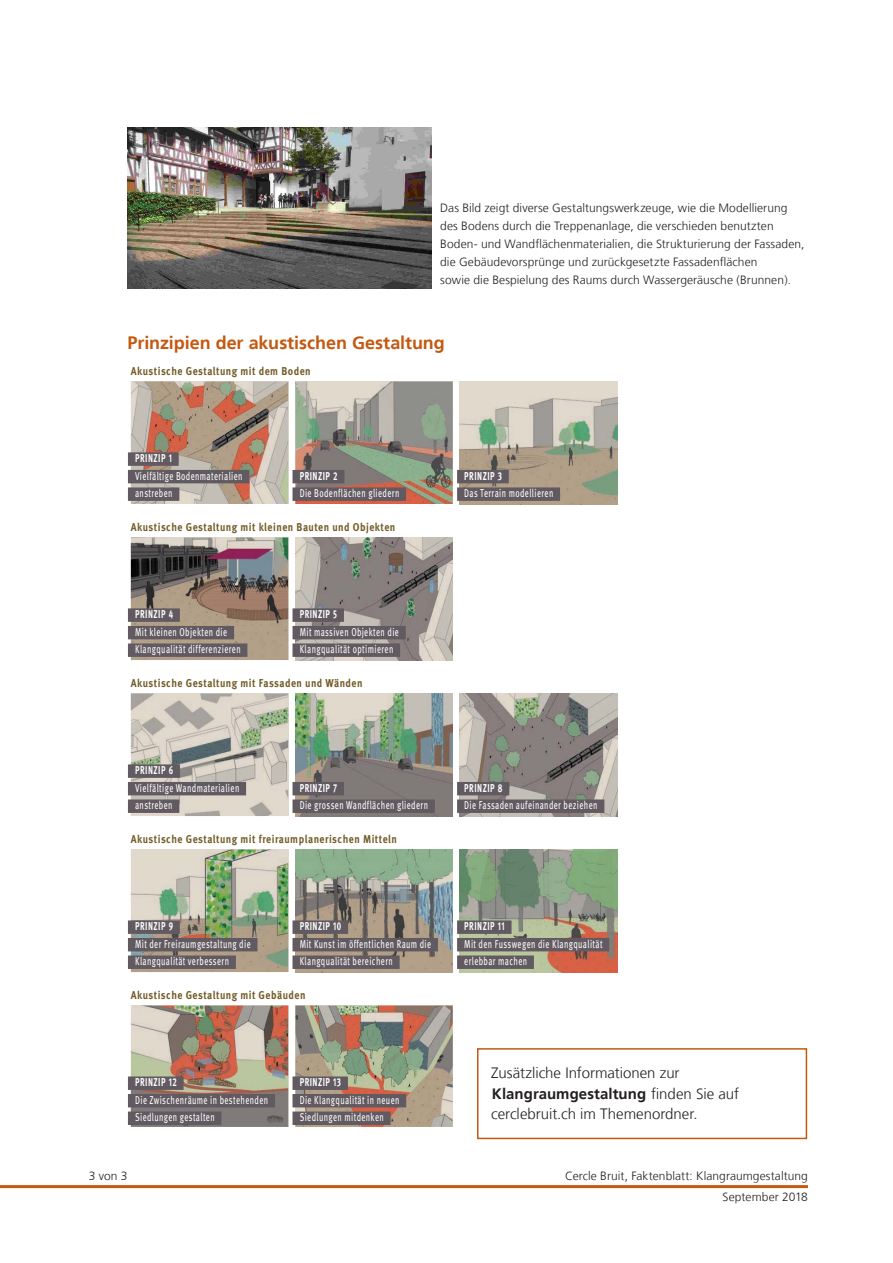
<style>
.page{position:relative;width:893px;height:1263px;background:#fff}
.page>*{position:absolute;margin:0;border:0;box-sizing:border-box;transform-origin:0 0}
.Zwischentitel{font:700 18px "Frutiger LT";letter-spacing:-.005em;color:#c45911}
.Box{font:300 15px/20.2px "Frutiger LT Com";color:#231f20}
.Legenden{font:300 12px/18px "Frutiger LT";letter-spacing:.01em;color:#231f20;text-align:right}
.t1{font:11.4px/17.5px "Meta OT";letter-spacing:.05em;color:#fff;scale:.69 1}
.t2{font:700 11.4px "Meta OT";letter-spacing:.05em;color:#735c27;scale:.86 1}
.s1{font-weight:700}
.s2{font-family:"Frutiger LT";font-weight:700}
</style>
<div class="page">
<hr style="left:0;top:1185px;width:808px;height:3px;background:#c45911">
<img style="left:131px;top:849px;width:157px;height:123px">
<img style="left:295px;top:849px;width:158px;height:123px">
<img style="left:460px;top:849px;width:157px;height:123px">
<div style="left:128px;top:921px;width:52px;height:12px;background:#625a61"></div>
<div style="left:128px;top:938px;width:129px;height:13px;background:#625a61"></div>
<div style="left:128px;top:956px;width:108px;height:12px;background:#625a61"></div>
<img style="left:134px;top:896px;width:118px;height:77px">
<div style="left:292px;top:921px;width:56px;height:12px;background:#625a61"></div>
<div style="left:292px;top:938px;width:146px;height:13px;background:#625a61"></div>
<div style="left:292px;top:956px;width:108px;height:12px;background:#625a61"></div>
<svg style="left:299px;top:896px;width:133px;height:74px"></svg>
<div style="left:457px;top:921px;width:55px;height:12px;background:#625a61"></div>
<div style="left:457px;top:938px;width:152px;height:13px;background:#625a61"></div>
<div style="left:457px;top:956px;width:77px;height:12px;background:#625a61"></div>
<svg style="left:463px;top:896px;width:141px;height:71px"></svg>
<img style="left:131px;top:537px;width:157px;height:123px">
<img style="left:295px;top:537px;width:158px;height:123px">
<img style="left:131px;top:693px;width:157px;height:123px">
<img style="left:460px;top:693px;width:157px;height:123px">
<img style="left:295px;top:693px;width:158px;height:123px">
<img style="left:460px;top:381px;width:157px;height:123px">
<img style="left:295px;top:381px;width:158px;height:123px">
<img style="left:131px;top:381px;width:157px;height:123px">
<div style="left:128px;top:453px;width:51px;height:12px;background:#625a61"></div>
<div style="left:128px;top:470px;width:121px;height:13px;background:#625a61"></div>
<div style="left:128px;top:488px;width:51px;height:12px;background:#625a61"></div>
<svg style="left:134px;top:445px;width:109px;height:54px"></svg>
<div style="left:128px;top:609px;width:52px;height:12px;background:#625a61"></div>
<div style="left:128px;top:626px;width:106px;height:13px;background:#625a61"></div>
<div style="left:128px;top:644px;width:119px;height:12px;background:#625a61"></div>
<svg style="left:134px;top:584px;width:107px;height:74px"></svg>
<div style="left:128px;top:765px;width:52px;height:12px;background:#625a61"></div>
<div style="left:128px;top:782px;width:118px;height:13px;background:#625a61"></div>
<div style="left:128px;top:800px;width:51px;height:12px;background:#625a61"></div>
<svg style="left:134px;top:757px;width:106px;height:57px"></svg>
<div style="left:292px;top:470px;width:52px;height:13px;background:#625a61"></div>
<div style="left:292px;top:488px;width:114px;height:12px;background:#625a61"></div>
<svg style="left:299px;top:463px;width:101px;height:38px"></svg>
<div style="left:292px;top:609px;width:52px;height:12px;background:#625a61"></div>
<div style="left:292px;top:626px;width:114px;height:13px;background:#625a61"></div>
<div style="left:292px;top:644px;width:108px;height:12px;background:#625a61"></div>
<svg style="left:299px;top:584px;width:101px;height:74px"></svg>
<div style="left:292px;top:782px;width:52px;height:13px;background:#625a61"></div>
<div style="left:292px;top:800px;width:143px;height:12px;background:#625a61"></div>
<svg style="left:299px;top:775px;width:130px;height:42px"></svg>
<div style="left:457px;top:782px;width:52px;height:13px;background:#625a61"></div>
<div style="left:457px;top:800px;width:147px;height:12px;background:#625a61"></div>
<svg style="left:464px;top:775px;width:134px;height:25px"></svg>
<div style="left:457px;top:470px;width:52px;height:13px;background:#625a61"></div>
<div style="left:457px;top:488px;width:103px;height:12px;background:#625a61"></div>
<svg style="left:464px;top:463px;width:90px;height:25px"></svg>
<img style="left:131px;top:1005px;width:157px;height:122px">
<img style="left:295px;top:1005px;width:158px;height:122px">
<div style="left:128px;top:1077px;width:56px;height:12px;background:#625a61"></div>
<div style="left:128px;top:1094px;width:147px;height:13px;background:#625a61"></div>
<div style="left:128px;top:1112px;width:93px;height:12px;background:#625a61"></div>
<svg style="left:134px;top:1069px;width:135px;height:56px"></svg>
<div style="left:292px;top:1077px;width:56px;height:12px;background:#625a61"></div>
<div style="left:292px;top:1094px;width:114px;height:13px;background:#625a61"></div>
<div style="left:292px;top:1112px;width:99px;height:12px;background:#625a61"></div>
<svg style="left:299px;top:1069px;width:101px;height:56px"></svg>
<div style="left:477px;top:1048px;width:330px;height:91px;border:2px solid #c45911"></div>
<img style="left:128px;top:128px;width:304px;height:161px">
<p class="Legenden" style="left:440px;top:199px;width:366px;text-align:left">Das Bild zeigt diverse Gestaltungswerkzeuge, wie die Modellierung des Bodens durch die Treppenanlage, die verschieden benutzten Boden- und Wandflächenmaterialien, die Strukturierung der Fassaden, die Gebäudevorsprünge und zurückgesetzte Fassadenflächen<br>sowie die Bespielung des Raums durch Wassergeräusche (Brunnen).</p>
<p class="Zwischentitel" style="left:128px;top:332px;width:319px">Prinzipien der akustischen Gestaltung</p>
<p class="t2" style="left:131px;top:364px;width:211px">Akustische Gestaltung mit dem Boden</p>
<p class="t1" style="left:135px;top:450px;width:157px"><span class="s1">PRINZIP 1<br></span>Vielfältige Bodenmaterialien anstreben</p>
<p class="t1" style="left:300px;top:467px;width:146px"><span class="s1">PRINZIP 2<br></span>Die Bodenflächen gliedern</p>
<p class="t2" style="left:131px;top:520px;width:309px">Akustische Gestaltung mit kleinen Bauten und Objekten</p>
<p class="t1" style="left:135px;top:606px;width:155px"><span class="s1">PRINZIP 4<br></span>Mit kleinen Objekten die<br>Klang qualität differenzieren</p>
<p class="t1" style="left:300px;top:606px;width:145px"><span class="s1">PRINZIP 5<br></span>Mit massiven Objekten die<br>Klangqualität optimieren</p>
<p class="t2" style="left:131px;top:676px;width:271px">Akustische Gestaltung mit Fassaden und Wänden</p>
<p class="t1" style="left:464px;top:467px;width:131px"><span class="s1">PRINZIP 3<br></span>Das Terrain modellieren</p>
<p class="t1" style="left:135px;top:762px;width:153px"><span class="s1">PRINZIP 6<br></span>Vielfältige Wandmaterialien anstreben</p>
<p class="t1" style="left:300px;top:779px;width:188px"><span class="s1">PRINZIP 7<br></span>Die grossen Wandflächen gliedern</p>
<p class="t1" style="left:464px;top:779px;width:195px"><span class="s1">PRINZIP 8<br></span>Die Fassaden aufeinander beziehen</p>
<p class="t2" style="left:131px;top:832px;width:311px">Akustische Gestaltung mit freiraumplanerischen Mitteln</p>
<p class="t1" style="left:135px;top:918px;width:169px"><span class="s1">PRINZIP 9<br></span>Mit der Freiraumgestaltung die<br>Klangqualität verbessern</p>
<p class="t1" style="left:300px;top:918px;width:192px"><span class="s1">PRINZIP 10<br></span>Mit Kunst im öffentlichen Raum die<br>Klangqualität bereichern</p>
<p class="t1" style="left:464px;top:918px;width:202px"><span class="s1">PRINZIP 11<br></span>Mit den Fusswegen die Klangqualität erlebbar machen</p>
<p class="t2" style="left:131px;top:988px;width:205px">Akustische Gestaltung mit Gebäuden</p>
<p class="t1" style="left:135px;top:1074px;width:194px"><span class="s1">PRINZIP 12<br></span>Die Zwischenräume in bestehenden<br>Siedlungen gestalten</p>
<p class="t1" style="left:300px;top:1074px;width:146px"><span class="s1">PRINZIP 13<br></span>Die Klangqualität in neuen<br>Siedlungen mitdenken</p>
<p class="Legenden" style="left:89px;top:1167px;width:40px">3 von 3</p>
<p class="Box" style="left:491px;top:1063px;width:249px">Zusätzliche Informationen zur<br><span class="s2">Klangraumgestaltung</span> finden Sie auf cerclebruit.ch im Themenordner.</p>
<p class="Legenden" style="left:565px;top:1165px;width:244px;line-height:21px">Cercle Bruit, Faktenblatt: Klangraumgestaltung<br>September 2018</p>
</div>
